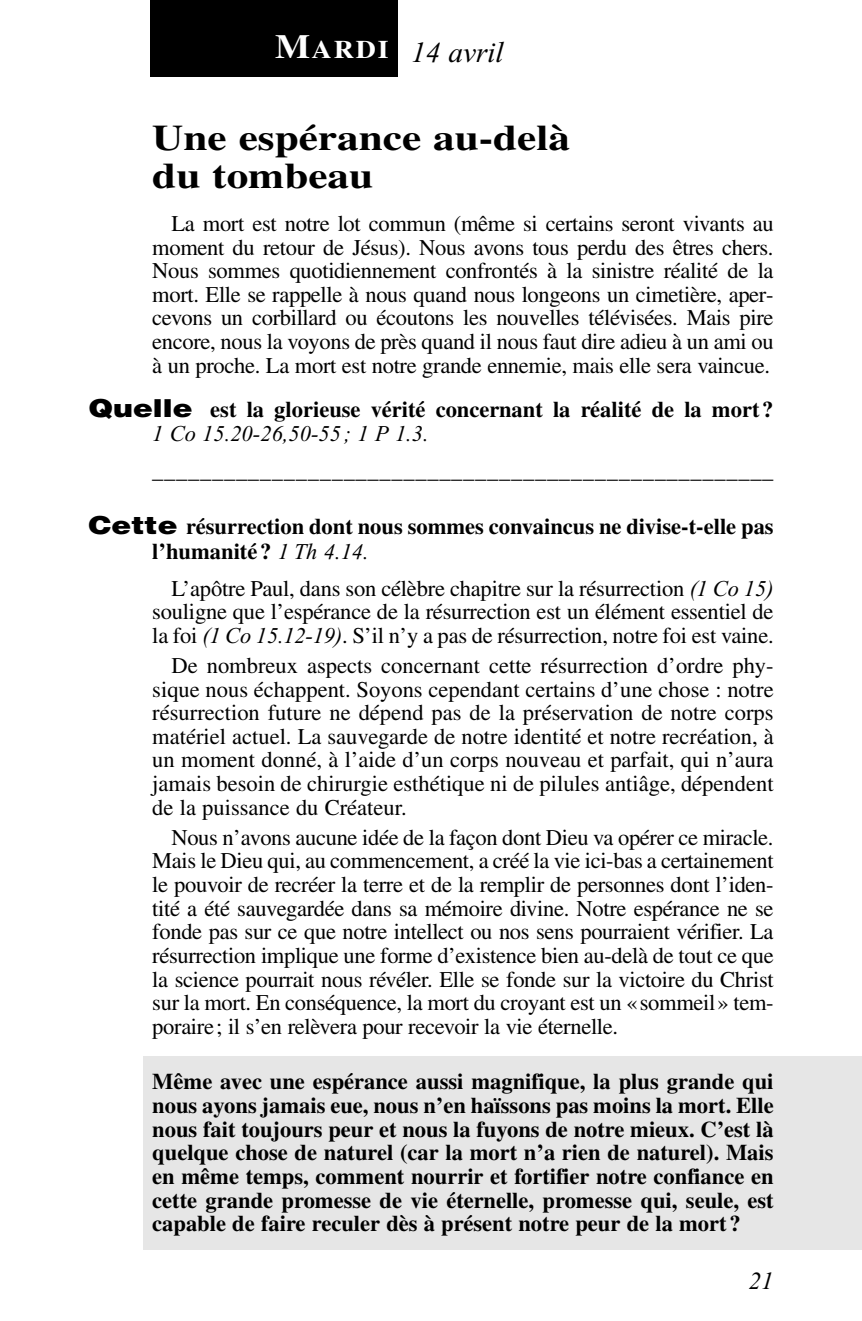
<style>
.page{position:relative;width:862px;height:1321px;background:#fff}
.page>*{position:absolute;margin:0;border:0;box-sizing:border-box;transform-origin:0 0}
.t1{font:700 36px/38.2px "Times LT Std";color:#000;scale:1.2 1}
.t2{font:italic 29.25px "Times New Roman";color:#000}
.t3{font:italic 24.75px "Times New Roman";color:#000}
.t4{font:22.5px/23.6px "Times LT Std";letter-spacing:-.015em;color:#000;text-align:justify}
.t5{font:700 22.5px/23.6px "Times LT Std";color:#000}
.t6{font:italic 22.5px "Times New Roman";color:#000}
.s1{font-family:"Times LT Std";font-weight:700;font-style:normal;font-size:33.75px;color:#fff}
.s2{font-family:"Times LT Std";font-weight:700;font-style:normal;font-size:25.2px;color:#fff}
.s3{font-family:"Helvetica";font-weight:900;font-size:24.75px}
.s4{font-family:"Times New Roman";font-weight:400;font-style:italic}
.s5{font-family:"Times New Roman";font-style:italic}
</style>
<div class="page">
<div style="left:143px;top:1056px;width:718px;height:193px;background:#e6e6e6"></div>
<div style="left:150px;top:0;width:248px;height:77px;background:#000"></div>
<h2 class="t2" style="left:275px;top:41px;width:230px"><span class="s1">M</span><span class="s2">ARDI</span> 14 avril</h2>
<h1 class="t1" style="left:152px;top:122px;width:349px">Une espérance au-delà du tombeau</h1>
<p class="t4" style="left:152px;top:214px;width:622px;text-indent:19px">La mort est notre lot commun (même si certains seront vivants au moment du retour de Jésus). Nous avons tous perdu des êtres chers.<br>Nous sommes quotidiennement confrontés à la sinistre réalité de la mort. Elle se rappelle à nous quand nous longeons un cimetière, aper&shy;cevons un corbillard ou écoutons les nouvelles télévisées. Mais pire encore, nous la voyons de près quand il nous faut dire adieu à un ami ou à un proche. La mort est notre grande ennemie, mais elle sera vaincue.</p>
<p class="t5" style="left:88px;top:399px;width:686px"><span class="s3">Quelle</span> est la glorieuse vérité concernant la réalité de la mort ?</p>
<p class="t6" style="left:152px;top:426px;width:278px">1 Co 15.20-26,50-55; 1 P 1.3.</p>
<p class="t4" style="left:152px;top:460px;width:622px">____________________________________________________</p>
<p class="t5" style="left:152px;top:516px;width:622px;line-height:24.8px;text-indent:-64px"><span class="s3">Cette</span> résurrection dont nous sommes convaincus ne divise-t-elle pas l’humanité ? <span class="s4">1 Th 4.14.</span></p>
<p class="t4" style="left:152px;top:578px;width:622px;text-indent:19px">L’apôtre Paul, dans son célèbre chapitre sur la résurrection <span class="s5">(1 Co 15) </span>souligne que l’espérance de la résurrection est un élément essentiel de la foi <span class="s5">(1 Co 15.12-19)</span>. S’il n’y a pas de résurrection, notre foi est vaine.</p>
<p class="t4" style="left:152px;top:655px;width:622px;text-indent:19px">De nombreux aspects concernant cette résurrection d’ordre phy&shy;sique nous échappent. Soyons cependant certains d’une chose : notre résurrection future ne dépend pas de la préservation de notre corps matériel actuel. La sauvegarde de notre identité et notre recréation, à un moment donné, à l’aide d’un corps nouveau et parfait, qui n’aura jamais besoin de chirurgie esthétique ni de pilules antiâge, dépendent de la puissance du Créateur.</p>
<p class="t4" style="left:152px;top:827px;width:622px;text-indent:19px">Nous n’avons aucune idée de la façon dont Dieu va opérer ce miracle.<br>Mais le Dieu qui, au commencement, a créé la vie ici-bas a certainement le pouvoir de recréer la terre et de la remplir de personnes dont l’iden&shy;tité a été sauvegardée dans sa mémoire divine. Notre espérance ne se fonde pas sur ce que notre intellect ou nos sens pourraient vérifier. La résurrection implique une forme d’existence bien au-delà de tout ce que la science pourrait nous révéler. Elle se fonde sur la victoire du Christ sur la mort. En conséquence, la mort du croyant est un «sommeil» tem&shy;poraire; il s’en relèvera pour recevoir la vie éternelle.</p>
<p class="t5" style="left:152px;top:1072px;width:622px;text-align:justify">Même avec une espérance aussi magnifique, la plus grande qui nous ayons jamais eue, nous n’en haïssons pas moins la mort. Elle nous fait toujours peur et nous la fuyons de notre mieux. C’est là quelque chose de naturel (car la mort n’a rien de naturel). Mais en même temps, comment nourrir et fortifier notre confiance en cette grande promesse de vie éternelle, promesse qui, seule, est capable de faire reculer dès à présent notre peur de la mort?</p>
<p class="t3" style="left:748px;top:1271px;width:26px">21</p>
</div>
